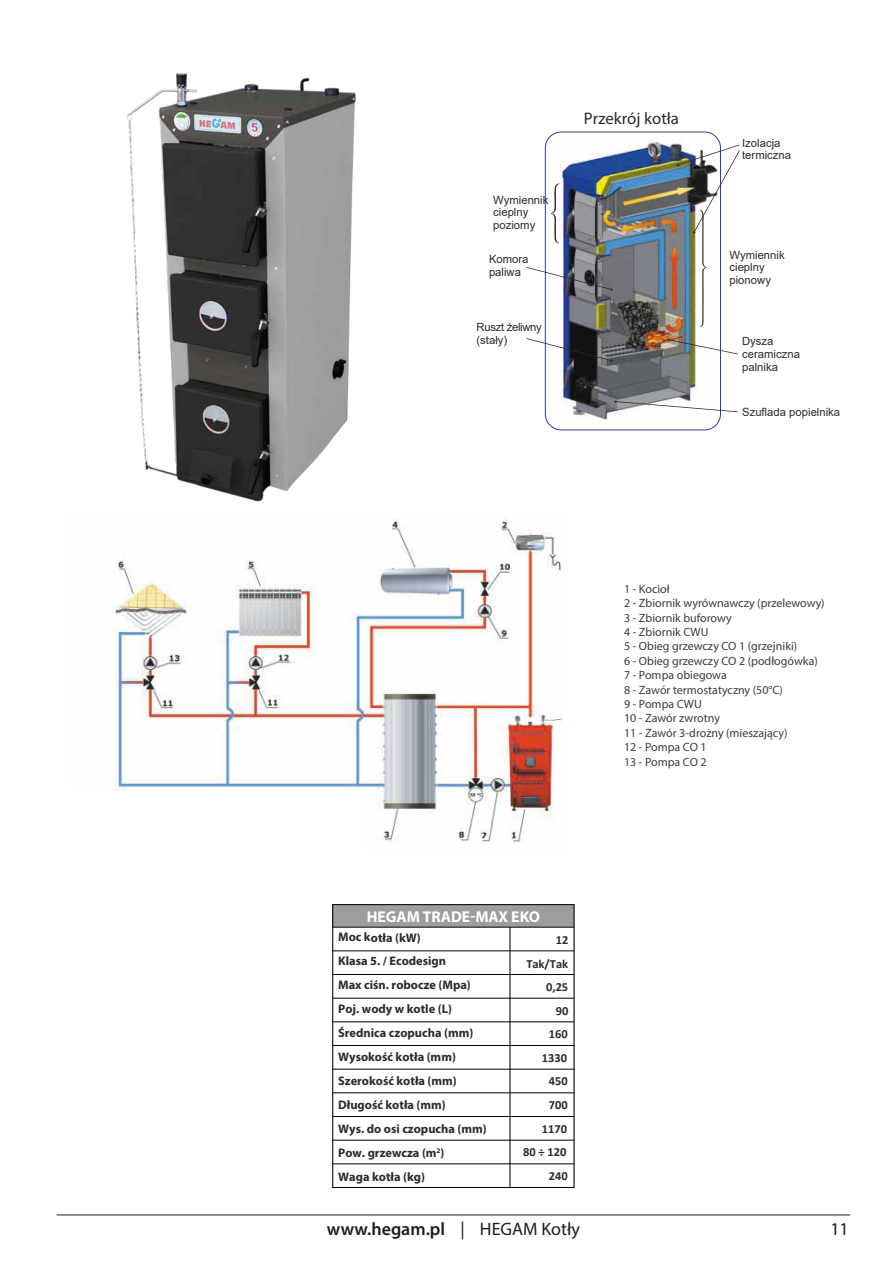
<style>
.page{position:relative;width:893px;height:1263px;background:#fff}
.page>*{position:absolute;margin:0;border:0;box-sizing:border-box;transform-origin:0 0}
.t1{font:600 18px "Myriad Pro";color:#1d1d1b}
.t2{font:18px "Myriad Pro";color:#1d1d1b}
.t3{font:16.8px "Myriad Pro";color:#2c2b2a}
.t4{font:700 15.75px "Myriad Pro";color:#fff}
.t5{font:700 12.45px/24px "Myriad Pro";color:#2c2b2a}
.t6{font:700 12.45px/23.5px "Calibri";color:#2c2b2a;text-align:right}
.t7{font:12px/14.4px "Myriad Pro";color:#3c3c3b}
.t8{font:11.25px/12.6px "Arial";color:#2c2b2a}
.t9{font:11.25px/12.6px "Arial";letter-spacing:-.03em;color:#2c2b2a}
.s1{font-weight:400}
</style>
<div class="page">
<hr style="left:57px;top:1214px;width:793px;height:1px;background:#1d1d1b">
<img style="left:545px;top:132px;width:175px;height:298px">
<div style="left:545px;top:132px;width:176px;height:298px;border:1px solid #323e8d;border-radius:16px"></div>
<svg style="left:551px;top:183px;width:9px;height:60px"></svg>
<img style="left:676px;top:145px;width:64px;height:182px">
<svg style="left:666px;top:338px;width:72px;height:16px"></svg>
<svg style="left:526px;top:338px;width:87px;height:24px"></svg>
<svg style="left:526px;top:267px;width:87px;height:24px"></svg>
<svg style="left:614px;top:400px;width:124px;height:12px"></svg>
<img style="left:111px;top:518px;width:451px;height:325px">
<div style="left:333px;top:905px;width:241px;height:22px;background:#9d9d9c"></div>
<hr style="left:333px;top:950px;width:241px;height:1px;background:#000">
<hr style="left:333px;top:927px;width:241px;height:1px;background:#000">
<hr style="left:333px;top:974px;width:241px;height:1px;background:#000">
<hr style="left:333px;top:998px;width:241px;height:1px;background:#000">
<hr style="left:333px;top:1021px;width:241px;height:1px;background:#000">
<hr style="left:333px;top:1045px;width:241px;height:1px;background:#000">
<hr style="left:333px;top:1069px;width:241px;height:1px;background:#000">
<hr style="left:333px;top:1092px;width:241px;height:1px;background:#000">
<hr style="left:333px;top:1116px;width:241px;height:1px;background:#000">
<hr style="left:333px;top:1140px;width:241px;height:1px;background:#000">
<hr style="left:333px;top:1163px;width:241px;height:1px;background:#000">
<hr style="left:333px;top:1187px;width:241px;height:1px;background:#000">
<hr style="left:332px;top:905px;width:1px;height:282px;background:#000">
<hr style="left:573px;top:905px;width:2px;height:282px;background:#000">
<hr style="left:509px;top:927px;width:1px;height:260px;background:#000">
<hr style="left:333px;top:904px;width:241px;height:1px;background:#000">
<img style="left:126px;top:73px;width:231px;height:429px">
<p class="t8" style="left:493px;top:193px;width:57px">Wymiennik cieplny poziomy</p>
<p class="t8" style="left:489px;top:253px;width:41px">Komora paliwa</p>
<p class="t9" style="left:477px;top:321px;width:67px">Ruszt żeliwny (stały)</p>
<h2 class="t3" style="left:584px;top:108px;width:97px">Przekrój kotła</h2>
<p class="t8" style="left:742px;top:136px;width:51px">Izolacja termiczna</p>
<p class="t8" style="left:729px;top:248px;width:57px">Wymiennik cieplny pionowy</p>
<p class="t8" style="left:742px;top:335px;width:59px">Dysza ceramiczna palnika</p>
<p class="t8" style="left:742px;top:406px;width:100px">Szuflada popielnika</p>
<p class="t7" style="left:624px;top:581px;width:202px">1 - Kocioł<br>2 - Zbiornik wyrównawczy (przelewowy)<br>3 - Zbiornik buforowy<br>4 - Zbiornik CWU<br>5 - Obieg grzewczy CO 1 (grzejniki)<br>6 - Obieg grzewczy CO 2 (podłogówka)<br>7 - Pompa obiegowa<br>8 - Zawór termostatyczny (50°C)<br>9 - Pompa CWU<br>10 - Zawór zwrotny<br>11 - Zawór 3-drożny (mieszający)<br>12 - Pompa CO 1<br>13 - Pompa CO 2</p>
<h3 class="t4" style="left:367px;top:906px;width:175px">HEGAM TRADE-MAX EKO</h3>
<p class="t5" style="left:338px;top:925px;width:150px">Moc kotła (kW)<br>Klasa 5. / Ecodesign<br>Max ciśn. robocze (Mpa)<br>Poj. wody w kotle (L)<br>Średnica czopucha (mm)<br>Wysokość kotła (mm)<br>Szerokość kotła (mm)<br>Długość kotła (mm)<br>Wys. do osi czopucha (mm)<br>Pow. grzewcza (m<sup>2</sup>)<br>Waga kotła (kg)</p>
<p class="t6" style="left:523px;top:928px;width:47px">12<br>Tak/Tak<br>0,25<br>90<br>160<br>1330<br>450<br>700<br>1170<br>80 ÷ 120<br>240</p>
<h1 class="t1" style="left:327px;top:1217px;width:254px">www.hegam.pl <span class="s1">| HEGAM Kotły</span></h1>
<h1 class="t2" style="left:830px;top:1217px;width:20px">11</h1>
</div>
